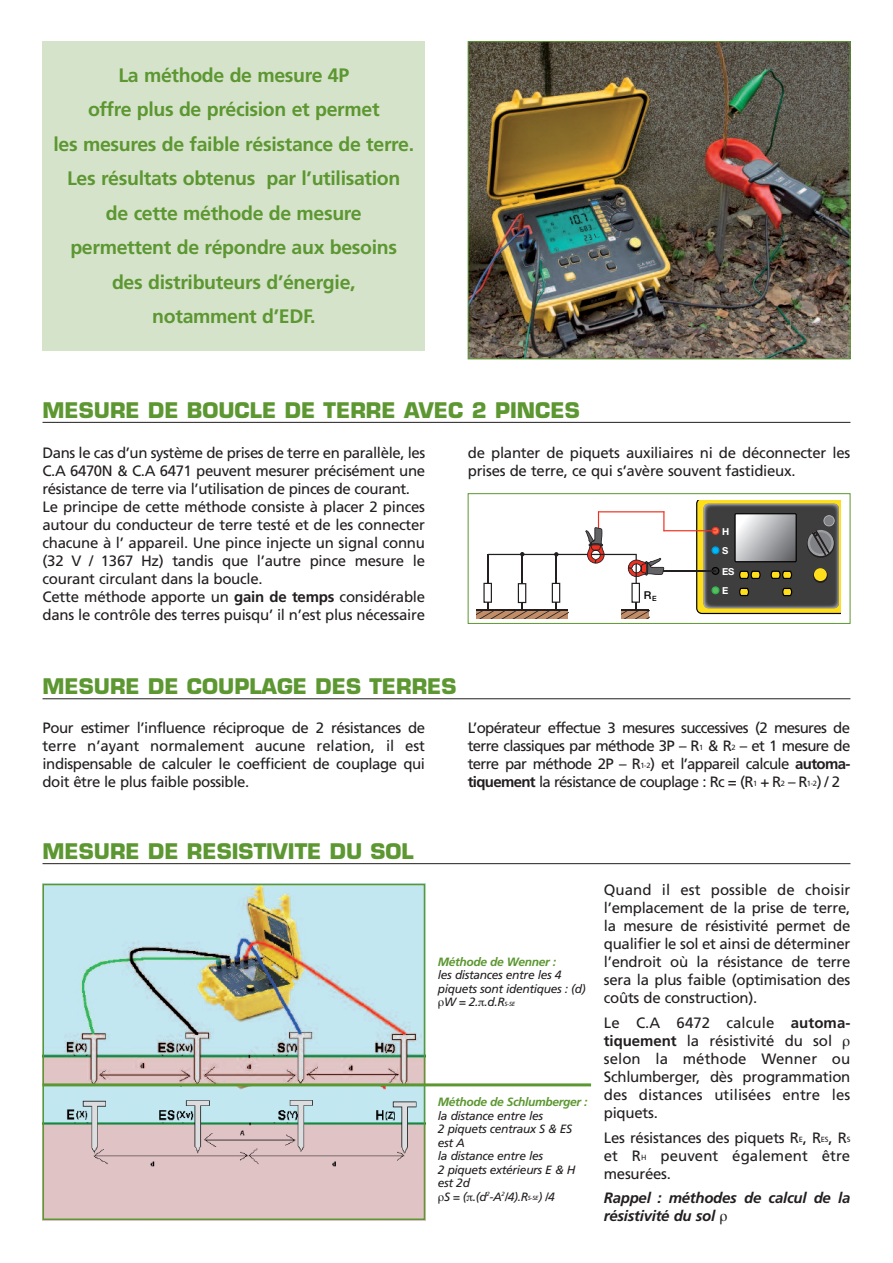
<style>
.page{position:relative;width:893px;height:1263px;background:#fff}
.page>*{position:absolute;margin:0;border:0;box-sizing:border-box;transform-origin:0 0}
.t1{font:700 21px "Eurostile";color:#5c9731}
.t2{font:700 19.5px/34.5px "Frutiger";letter-spacing:-.015em;color:#5c9731;text-align:center}
.t3{font:15px/18px "Frutiger";letter-spacing:-.015em;color:#231f20;text-align:justify}
.t4{font:15px/18px "Frutiger";letter-spacing:.005em;color:#231f20}
.t5{font:italic 700 15px/18px "Frutiger";letter-spacing:-.015em;color:#231f20}
.t6{font:italic 12px "Frutiger";letter-spacing:-.03em;color:#231f20}
.t7{font:italic 700 12px "Frutiger";letter-spacing:-.03em;color:#5c9731}
.t8{font:500 10.8px "Helvetica Neue";color:#000}
.t9{font:700 9.6px "Helvetica Neue";color:#fff}
.s1{font-weight:700}
.s2{font-size:7.5px}
.s3{font-size:6px}
</style>
<div class="page">
<div style="left:43px;top:41px;width:382px;height:310px;background:#d6e3cb"></div>
<svg style="left:696px;top:500px;width:145px;height:114px;background:#716e53"></svg>
<hr style="left:663px;top:530px;width:53px;height:1px;background:#ef3122">
<svg style="left:476px;top:511px;width:188px;height:108px"></svg>
<hr style="left:663px;top:570px;width:53px;height:1px;background:#231f20">
<div style="left:468px;top:493px;width:382px;height:131px;border:1px solid #5c9731"></div>
<img style="left:46px;top:887px;width:376px;height:196px">
<img style="left:470px;top:43px;width:378px;height:314px">
<div style="left:468px;top:41px;width:382px;height:318px;border:1px solid #5c9731"></div>
<img style="left:46px;top:1086px;width:376px;height:131px">
<div style="left:43px;top:884px;width:382px;height:336px;border:2px solid #5c9731"></div>
<hr style="left:43px;top:1083px;width:548px;height:3px;background:#5c9731">
<hr style="left:43px;top:863px;width:807px;height:1px;background:#231f20">
<hr style="left:43px;top:698px;width:807px;height:1px;background:#231f20">
<hr style="left:43px;top:422px;width:807px;height:1px;background:#231f20">
<p class="t2" style="left:53px;top:59px;width:362px">La méthode de mesure 4P<br>offre plus de précision et permet<br>les mesures de faible résistance de terre.<br>Les résultats obtenus par l’utilisation<br>de cette méthode de mesure permettent de répondre aux besoins des distributeurs d’énergie,<br>notamment d’EDF.</p>
<h1 class="t1" style="left:43px;top:402px;width:539px">MESURE DE BOUCLE DE TERRE AVEC 2 PINCES</h1>
<p class="t3" style="left:43px;top:445px;width:384px;text-align:left">Dans le cas d’un système de prises de terre en parallèle, les C.A 6470N &amp; C.A 6471 peuvent mesurer précisément une résistance de terre via l’utilisation de pinces de courant.<br>Le principe de cette méthode consiste à placer 2 pinces autour du conducteur de terre testé et de les connecter chacune à l’ appareil. Une pince injecte un signal connu (32 V / 1367 Hz) tandis que l’autre pince mesure le courant circulant dans la boucle.<br>Cette méthode apporte un <span class="s1">gain de temps</span> considérable dans le contrôle des terres puisqu’ il n’est plus nécessaire</p>
<p class="t3" style="left:468px;top:445px;width:384px">de planter de piquets auxiliaires ni de déconnecter les prises de terre, ce qui s’avère souvent fastidieux.</p>
<p class="t9" style="left:722px;top:525px;width:9px">H</p>
<p class="t9" style="left:722px;top:565px;width:14px">ES</p>
<p class="t9" style="left:722px;top:545px;width:8px">S</p>
<p class="t9" style="left:722px;top:585px;width:8px">E</p>
<p class="t8" style="left:644px;top:591px;width:14px">R<sub>E</sub></p>
<h1 class="t1" style="left:43px;top:678px;width:416px">MESURE DE COUPLAGE DES TERRES</h1>
<p class="t3" style="left:43px;top:719px;width:384px">Pour estimer l’influence réciproque de 2 résistances de terre n’ayant normalement aucune relation, il est indispensable de calculer le coefficient de couplage qui doit être le plus faible possible.</p>
<p class="t3" style="left:468px;top:719px;width:384px">L’opérateur effectue 3 mesures successives (2 mesures de terre classiques par méthode 3P – R<span class="s2">1</span> &amp; R<span class="s2">2</span> – et 1 mesure de terre par méthode 2P – R<span class="s2">1-2</span>) et l’appareil calcule <span class="s1">automa&shy;tiquement</span> la résistance de couplage : Rc = (R<span class="s2">1</span> + R<span class="s2">2</span> – R<span class="s2">1-2</span>) / 2</p>
<h1 class="t1" style="left:43px;top:843px;width:373px">MESURE DE RESISTIVITE DU SOL</h1>
<p class="t7" style="left:438px;top:956px;width:120px">Méthode de Wenner :</p>
<p class="t6" style="left:438px;top:970px;width:125px">les distances entre les 4</p>
<p class="t6" style="left:438px;top:983px;width:149px">piquets sont identiques : (d)</p>
<p class="t6" style="left:444px;top:997px;width:72px">W = 2. .d.R<span class="s3">S-SE</span></p>
<p class="t7" style="left:438px;top:1097px;width:151px">Méthode de Schlumberger :</p>
<p class="t6" style="left:438px;top:1111px;width:107px">la distance entre les</p>
<p class="t6" style="left:438px;top:1124px;width:136px">2 piquets centraux S &amp; ES</p>
<p class="t6" style="left:438px;top:1138px;width:28px">est A</p>
<p class="t6" style="left:438px;top:1151px;width:107px">la distance entre les</p>
<p class="t6" style="left:438px;top:1165px;width:139px">2 piquets extérieurs E &amp; H</p>
<p class="t6" style="left:438px;top:1178px;width:34px">est 2d</p>
<p class="t6" style="left:444px;top:1192px;width:112px">S = ( .(d<sup>2</sup>-A<sup>2</sup>/4).R<span class="s3">S-SE</span>) /4</p>
<p class="t3" style="left:604px;top:882px;width:248px">Quand il est possible de choisir l’emplacement de la prise de terre, la mesure de résistivité permet de qualifier le sol et ainsi de déterminer l’endroit où la résistance de terre sera la plus faible (optimisation des coûts de construction).</p>
<p class="t4" style="left:604px;top:1015px;width:248px">Le C.A 6472 calcule <span class="s1">automa&shy;tiquement</span> la résistivité du sol selon la méthode Wenner ou<br>Schlumberger, dès programmation des distances utilisées entre les piquets.</p>
<p class="t3" style="left:604px;top:1129px;width:248px">Les résistances des piquets R<span class="s2">E</span>, R<span class="s2">ES</span>, R<span class="s2">S </span>et R<span class="s2">H</span> peuvent également être mesurées.</p>
<p class="t5" style="left:604px;top:1190px;width:248px">Rappel : méthodes de calcul de la résistivité du sol</p>
</div>
